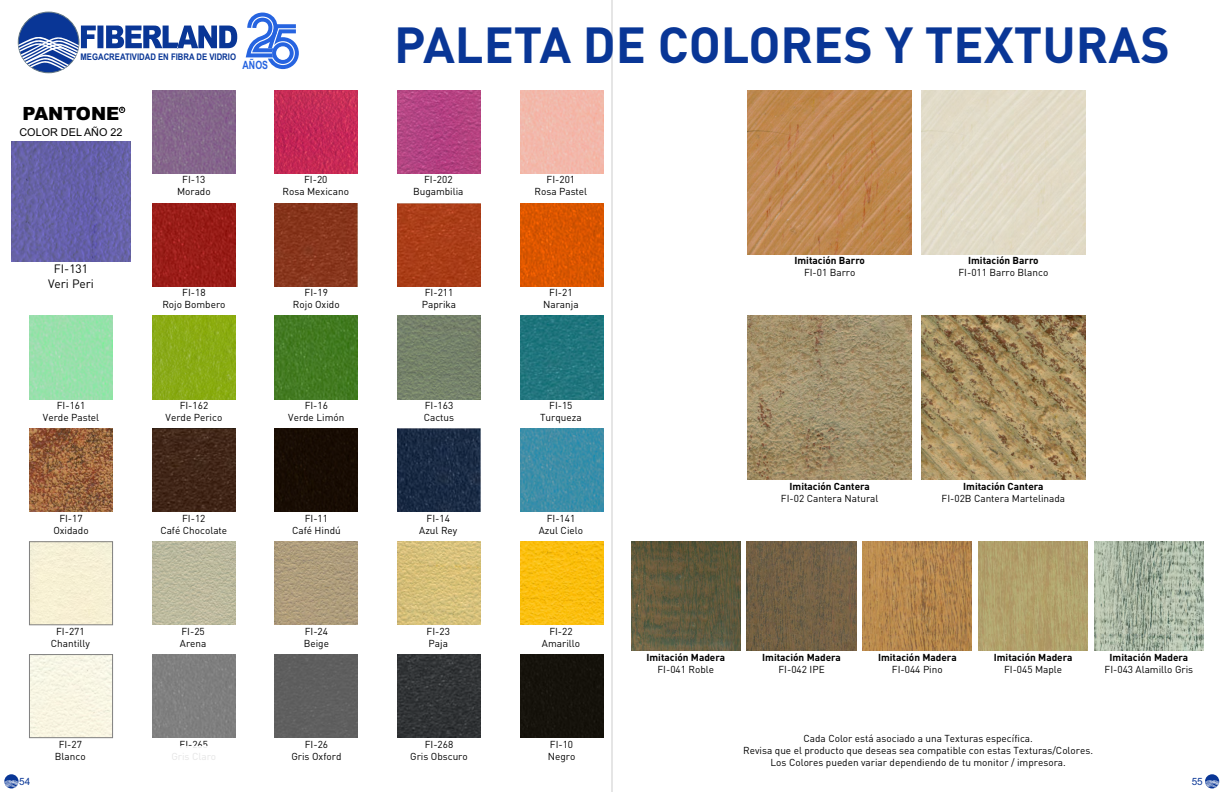
<style>
.page{position:relative;width:1224px;height:792px;background:#fff}
.page>*{position:absolute;margin:0;border:0;box-sizing:border-box;transform-origin:0 0}
.t1{font:700 50px "DIN";color:#093696}
.t2{font:900 18.2px "Arial";color:#000}
.t3{font:12px/14.5px "DIN";color:#000;text-align:center}
.t4{font:700 11.4px "Arial";color:#2664e0;scale:.77 1}
.t5{font:10.8px "Arial";color:#000}
.t6{font:10px/12.1px "DIN";color:#000;text-align:center}
.t7{font:700 10px "DIN";color:#000}
.t8{font:10px "Arial";color:#093696}
.t9{font:700 9.1px "Arial";color:#093696;scale:.85 1}
.t10{font:700 4.7px "Arial Narrow";color:#000}
</style>
<div class="page">
<img style="left:397px;top:655px;width:84px;height:83px">
<img style="left:397px;top:203px;width:84px;height:83px">
<img style="left:397px;top:542px;width:84px;height:83px">
<img style="left:397px;top:90px;width:84px;height:83px">
<img style="left:397px;top:316px;width:84px;height:83px">
<img style="left:397px;top:429px;width:84px;height:83px">
<img style="left:152px;top:542px;width:83px;height:83px">
<div style="left:152px;top:655px;width:83px;height:83px;background:#7f7f7f"></div>
<img style="left:152px;top:203px;width:83px;height:83px">
<img style="left:152px;top:316px;width:83px;height:83px">
<img style="left:152px;top:90px;width:83px;height:83px">
<img style="left:152px;top:429px;width:83px;height:83px">
<img style="left:275px;top:542px;width:83px;height:83px">
<div style="left:275px;top:655px;width:83px;height:83px;background:#5f5f5f"></div>
<img style="left:275px;top:203px;width:83px;height:83px">
<img style="left:275px;top:90px;width:83px;height:83px">
<img style="left:275px;top:316px;width:83px;height:83px">
<div style="left:275px;top:429px;width:83px;height:83px;background:#180c03"></div>
<img style="left:520px;top:203px;width:83px;height:83px">
<img style="left:520px;top:542px;width:83px;height:83px">
<div style="left:520px;top:90px;width:83px;height:83px;background:#f2b8aa"></div>
<img style="left:520px;top:316px;width:83px;height:83px">
<img style="left:520px;top:429px;width:83px;height:83px">
<div style="left:520px;top:655px;width:83px;height:83px;background:#15120b"></div>
<svg style="left:4px;top:774px;width:15px;height:14px"></svg>
<svg style="left:4px;top:779px;width:14px;height:9px"></svg>
<hr style="left:612px;top:0;width:1px;height:792px;background:#ccc">
<svg style="left:246px;top:13px;width:53px;height:56px"></svg>
<div style="left:18px;top:12px;width:61px;height:61px;background:#093696;border:1px solid #647883;border-radius:50%"></div>
<svg style="left:18px;top:26px;width:219px;height:43px"></svg>
<div style="left:31px;top:543px;width:80px;height:80px;background:#f7f0d4"></div>
<div style="left:29px;top:541px;width:84px;height:84px;border:1px solid #808080"></div>
<img style="left:31px;top:656px;width:80px;height:80px">
<div style="left:29px;top:654px;width:84px;height:84px;border:1px solid #808080"></div>
<img style="left:29px;top:429px;width:84px;height:83px">
<img style="left:29px;top:316px;width:84px;height:83px">
<img style="left:11px;top:141px;width:120px;height:120px">
<svg style="left:119px;top:107px;width:6px;height:6px"></svg>
<img style="left:979px;top:542px;width:109px;height:109px">
<img style="left:748px;top:90px;width:164px;height:164px">
<img style="left:922px;top:316px;width:163px;height:164px">
<img style="left:748px;top:316px;width:164px;height:164px">
<img style="left:631px;top:542px;width:109px;height:109px">
<img style="left:747px;top:542px;width:109px;height:109px">
<img style="left:1094px;top:542px;width:110px;height:109px">
<img style="left:863px;top:542px;width:109px;height:109px">
<div style="left:922px;top:90px;width:163px;height:164px;background:#e1dbc7"></div>
<div style="left:1205px;top:774px;width:14px;height:14px;background:#093696;border-radius:50%"></div>
<svg style="left:1205px;top:779px;width:14px;height:9px"></svg>
<p class="t9" style="left:80px;top:54px;width:184px">MEGACREATIVIDAD EN FIBRA DE VIDRIO</p>
<p class="t4" style="left:243px;top:61px;width:35px">AÑOS</p>
<h2 class="t2" style="left:23px;top:107px;width:98px">PANTONE</h2>
<p class="t5" style="left:19px;top:128px;width:105px">COLOR DEL AÑO 22</p>
<p class="t10" style="left:121px;top:108px;width:4px">R</p>
<p class="t6" style="left:177px;top:173px;width:35px">FI-13<br>Morado</p>
<p class="t6" style="left:283px;top:173px;width:68px">FI-20<br>Rosa Mexicano</p>
<p class="t3" style="left:48px;top:261px;width:47px">FI-131<br>Veri Peri</p>
<p class="t6" style="left:162px;top:286px;width:65px">FI-18<br>Rojo Bombero</p>
<p class="t6" style="left:293px;top:286px;width:48px">FI-19<br>Rojo Oxido</p>
<p class="t6" style="left:43px;top:399px;width:58px">FI-161<br>Verde Pastel</p>
<p class="t6" style="left:166px;top:399px;width:58px">FI-162<br>Verde Perico</p>
<p class="t6" style="left:288px;top:399px;width:58px">FI-16<br>Verde Limón</p>
<p class="t6" style="left:53px;top:512px;width:37px">FI-17<br>Oxidado</p>
<p class="t6" style="left:51px;top:625px;width:41px">FI-271<br>Chantilly</p>
<p class="t8" style="left:19px;top:778px;width:13px">54</p>
<p class="t6" style="left:55px;top:738px;width:32px">FI-27<br>Blanco</p>
<p class="t6" style="left:160px;top:512px;width:68px">FI-12<br>Café Chocolate</p>
<p class="t6" style="left:292px;top:512px;width:50px">FI-11<br>Café Hindú</p>
<p class="t6" style="left:180px;top:625px;width:28px;text-align:left">FI-25<br>Arena</p>
<p class="t6" style="left:304px;top:625px;width:27px;text-align:left">FI-24<br>Beige</p>
<p class="t6" style="left:180px;top:738px;width:30px">FI-265</p>
<p class="t6" style="left:291px;top:738px;width:52px">FI-26<br>Gris Oxford</p>
<h1 class="t1" style="left:394px;top:28px;width:777px">PALETA DE COLORES Y TEXTURAS</h1>
<p class="t6" style="left:413px;top:173px;width:52px">FI-202<br>Bugambilia</p>
<p class="t6" style="left:535px;top:173px;width:54px">FI-201<br>Rosa Pastel</p>
<p class="t7" style="left:794px;top:257px;width:72px">Imitación Barro</p>
<p class="t6" style="left:804px;top:266px;width:53px">FI-01 Barro</p>
<p class="t7" style="left:968px;top:257px;width:72px">Imitación Barro</p>
<p class="t6" style="left:958px;top:266px;width:91px">FI-011 Barro Blanco</p>
<p class="t6" style="left:422px;top:286px;width:36px;text-align:left">FI-211<br>Paprika</p>
<p class="t6" style="left:543px;top:286px;width:37px">FI-21<br>Naranja</p>
<p class="t6" style="left:424px;top:399px;width:32px;text-align:left">FI-163<br>Cactus</p>
<p class="t6" style="left:540px;top:399px;width:43px">FI-15<br>Turqueza</p>
<p class="t7" style="left:790px;top:483px;width:82px">Imitación Cantera</p>
<p class="t6" style="left:781px;top:492px;width:99px">FI-02 Cantera Natural</p>
<p class="t7" style="left:963px;top:483px;width:82px">Imitación Cantera</p>
<p class="t6" style="left:942px;top:492px;width:125px">FI-02B Cantera Martelinada</p>
<p class="t6" style="left:419px;top:512px;width:40px">FI-14<br>Azul Rey</p>
<p class="t6" style="left:539px;top:512px;width:46px">FI-141<br>Azul Cielo</p>
<p class="t6" style="left:427px;top:625px;width:25px;text-align:left">FI-23<br>Paja</p>
<p class="t6" style="left:542px;top:625px;width:40px">FI-22<br>Amarillo</p>
<p class="t7" style="left:646px;top:654px;width:80px">Imitación Madera</p>
<p class="t6" style="left:658px;top:663px;width:58px">FI-041 Roble</p>
<p class="t7" style="left:762px;top:654px;width:80px">Imitación Madera</p>
<p class="t6" style="left:779px;top:663px;width:48px">FI-042 IPE</p>
<p class="t7" style="left:878px;top:654px;width:80px">Imitación Madera</p>
<p class="t6" style="left:892px;top:663px;width:52px">FI-044 Pino</p>
<p class="t7" style="left:994px;top:654px;width:80px">Imitación Madera</p>
<p class="t6" style="left:1004px;top:663px;width:60px">FI-045 Maple</p>
<p class="t7" style="left:1110px;top:654px;width:80px">Imitación Madera</p>
<p class="t6" style="left:1105px;top:663px;width:90px">FI-043 Alamillo Gris</p>
<p class="t6" style="left:410px;top:738px;width:59px">FI-268<br>Gris Obscuro</p>
<p class="t6" style="left:548px;top:738px;width:29px;text-align:left">FI-10<br>Negro</p>
<p class="t6" style="left:743px;top:732px;width:351px">Cada Color está asociado a una Texturas específica.<br>Revisa que el producto que deseas sea compatible con estas Texturas/Colores.<br>Los Colores pueden variar dependiendo de tu monitor / impresora.</p>
<p class="t8" style="left:1192px;top:778px;width:13px">55</p>
</div>
